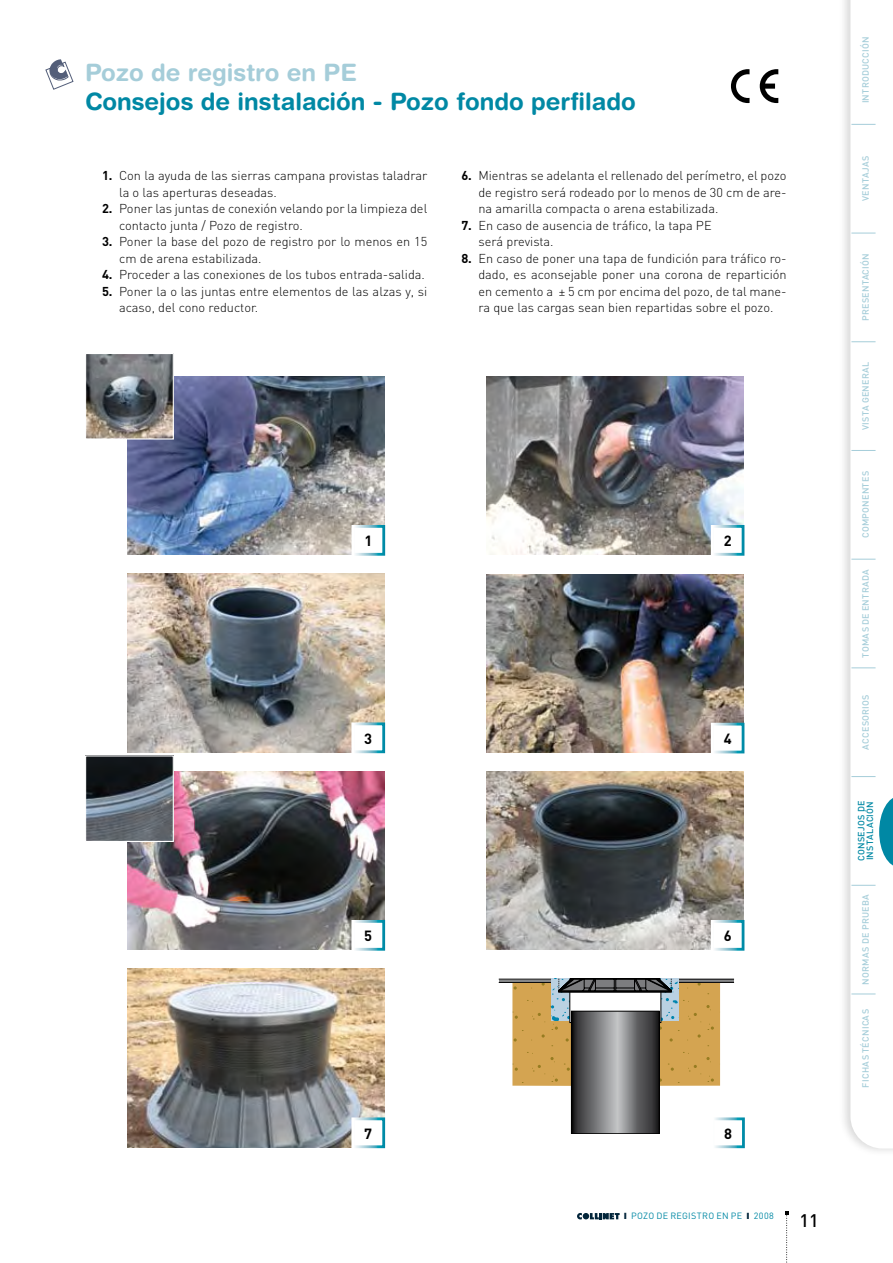
<style>
.page{position:relative;width:893px;height:1263px;background:#fff}
.page>*{position:absolute;margin:0;border:0;box-sizing:border-box;transform-origin:0 0}
.t1{font:700 24px "Helvetica Rounded LT Std";color:#0088a4}
.t2{font:700 24px "Helvetica Rounded LT Std";color:#a5cdd9}
.t3{font:500 18px "DIN";color:#000}
.t4{font:700 14.7px "DIN";color:#000}
.t5{font:300 12.75px/16.5px "DIN";color:#000}
.t6{font:500 9px "DIN";letter-spacing:.03em;color:#a5cdd9}
.t7{font:9px "DIN";letter-spacing:.035em;color:#0088a4}
.t8{font:500 9px/8.7px "DIN";letter-spacing:.03em;color:#0088a4}
.s1{font-weight:700}
.s2{color:#02253a}
</style>
<div class="page">
<svg style="left:785px;top:1212px;width:3px;height:51px"></svg>
<div style="left:838px;top:0;width:55px;height:1163px;background:#000;opacity:.15"></div>
<svg style="left:850px;top:0;width:43px;height:1148px"></svg>
<svg style="left:46px;top:59px;width:27px;height:30px"></svg>
<svg style="left:879px;top:143px;width:14px;height:72px"></svg>
<svg style="left:879px;top:34px;width:14px;height:72px"></svg>
<svg style="left:879px;top:361px;width:14px;height:71px"></svg>
<svg style="left:879px;top:578px;width:14px;height:72px"></svg>
<svg style="left:879px;top:687px;width:14px;height:72px"></svg>
<svg style="left:879px;top:905px;width:14px;height:71px"></svg>
<svg style="left:879px;top:1013px;width:14px;height:71px"></svg>
<svg style="left:851px;top:994px;width:24px;height:1px"></svg>
<svg style="left:851px;top:776px;width:24px;height:1px"></svg>
<svg style="left:851px;top:668px;width:24px;height:1px"></svg>
<svg style="left:851px;top:559px;width:24px;height:1px"></svg>
<svg style="left:851px;top:450px;width:24px;height:1px"></svg>
<svg style="left:851px;top:233px;width:24px;height:1px"></svg>
<svg style="left:851px;top:124px;width:24px;height:1px"></svg>
<svg style="left:879px;top:252px;width:14px;height:71px"></svg>
<svg style="left:879px;top:470px;width:14px;height:71px"></svg>
<svg style="left:851px;top:885px;width:24px;height:1px"></svg>
<svg style="left:851px;top:341px;width:24px;height:1px"></svg>
<svg style="left:731px;top:69px;width:18px;height:34px"></svg>
<svg style="left:760px;top:69px;width:18px;height:34px"></svg>
<svg style="left:879px;top:796px;width:14px;height:71px"></svg>
<img style="left:128px;top:574px;width:256px;height:178px">
<div style="left:353px;top:724px;width:31px;height:28px;background:#fff"></div>
<div style="left:351px;top:722px;width:34px;height:31px;border:3px solid #fff"></div>
<img style="left:487px;top:376px;width:257px;height:179px">
<div style="left:712px;top:526px;width:31px;height:28px;background:#fff"></div>
<div style="left:711px;top:525px;width:33px;height:31px;border:3px solid #fff"></div>
<img style="left:128px;top:376px;width:256px;height:179px">
<div style="left:353px;top:526px;width:31px;height:28px;background:#fff"></div>
<div style="left:351px;top:525px;width:34px;height:31px;border:3px solid #fff"></div>
<img style="left:487px;top:574px;width:257px;height:179px">
<div style="left:712px;top:724px;width:31px;height:28px;background:#fff"></div>
<div style="left:711px;top:723px;width:33px;height:30px;border:3px solid #fff"></div>
<img style="left:128px;top:771px;width:256px;height:179px">
<div style="left:353px;top:921px;width:31px;height:28px;background:#fff"></div>
<div style="left:351px;top:920px;width:34px;height:31px;border:3px solid #fff"></div>
<img style="left:487px;top:771px;width:257px;height:179px">
<div style="left:712px;top:921px;width:31px;height:28px;background:#fff"></div>
<div style="left:711px;top:920px;width:33px;height:31px;border:3px solid #fff"></div>
<img style="left:128px;top:969px;width:256px;height:178px">
<div style="left:353px;top:1119px;width:31px;height:28px;background:#fff"></div>
<div style="left:351px;top:1117px;width:34px;height:31px;border:3px solid #fff"></div>
<hr style="left:665px;top:979px;width:69px;height:3px;background:#87888a">
<hr style="left:666px;top:982px;width:68px;height:1px;background:#000">
<hr style="left:664px;top:979px;width:70px;height:1px;background:#000">
<hr style="left:499px;top:979px;width:68px;height:3px;background:#87888a">
<hr style="left:499px;top:982px;width:68px;height:1px;background:#000">
<hr style="left:499px;top:979px;width:69px;height:1px;background:#000">
<svg style="left:512px;top:979px;width:208px;height:107px;background:#c2a46c"></svg>
<svg style="left:573px;top:1013px;width:84px;height:119px;background:#707072"></svg>
<div style="left:571px;top:1011px;width:88px;height:123px;border:1px solid #000"></div>
<div style="left:711px;top:1117px;width:34px;height:31px;border:3px solid #fff"></div>
<img style="left:87px;top:355px;width:85px;height:83px">
<div style="left:85px;top:353px;width:89px;height:87px;border:1px solid #fff"></div>
<img style="left:87px;top:757px;width:85px;height:83px">
<div style="left:85px;top:755px;width:89px;height:87px;border:1px solid #fff"></div>
<svg style="left:577px;top:1213px;width:43px;height:6px"></svg>
<h1 class="t2" style="left:85px;top:58px;width:273px">Pozo de registro en PE</h1>
<h1 class="t1" style="left:85px;top:87px;width:552px">Consejos de instalación - Pozo fondo perfilado</h1>
<p class="t5" style="left:119px;top:167px;width:310px;text-indent:-17px"><span class="s1">1.</span> Con la ayuda de las sierras campana provistas taladrar la o las aperturas deseadas.</p>
<p class="t5" style="left:119px;top:200px;width:310px;text-indent:-17px"><span class="s1">2.</span> Poner las juntas de conexión velando por la limpieza del contacto junta / Pozo de registro.</p>
<p class="t5" style="left:119px;top:233px;width:310px;text-indent:-17px"><span class="s1">3.</span> Poner la base del pozo de registro por lo menos en 15 cm de arena estabilizada.</p>
<p class="t5" style="left:102px;top:266px;width:324px"><span class="s1">4.</span> Proceder a las conexiones de los tubos entrada-salida.</p>
<p class="t5" style="left:119px;top:283px;width:310px;text-indent:-17px"><span class="s1">5.</span> Poner la o las juntas entre elementos de las alzas y, si acaso, del cono reductor.</p>
<p class="t5" style="left:478px;top:167px;width:310px;text-align:justify;text-indent:-17px"><span class="s1">6.</span> Mientras se adelanta el rellenado del perímetro, el pozo de registro será rodeado por lo menos de 30 cm de are&shy;na amarilla compacta o arena estabilizada.</p>
<p class="t5" style="left:478px;top:217px;width:235px;text-indent:-17px"><span class="s1">7.</span> En caso de ausencia de tráfico, la tapa PE será prevista.</p>
<p class="t5" style="left:478px;top:250px;width:310px;text-align:justify;text-indent:-17px"><span class="s1">8.</span> En caso de poner una tapa de fundición para tráfico ro&shy;dado, es aconsejable poner una corona de repartición en cemento a ± 5 cm por encima del pozo, de tal mane&shy;ra que las cargas sean bien repartidas sobre el pozo.</p>
<p class="t4" style="left:364px;top:531px;width:9px">1</p>
<p class="t4" style="left:724px;top:531px;width:9px">2</p>
<p class="t4" style="left:364px;top:729px;width:9px">3</p>
<p class="t4" style="left:724px;top:729px;width:9px">4</p>
<p class="t4" style="left:364px;top:926px;width:9px">5</p>
<p class="t4" style="left:724px;top:926px;width:9px">6</p>
<p class="t4" style="left:364px;top:1124px;width:9px">7</p>
<p class="t4" style="left:724px;top:1124px;width:9px">8</p>
<p class="t7" style="left:624px;top:1210px;width:151px"><span class="s2">❙</span> POZO DE REGISTRO EN PE <span class="s2">❙</span> 2008</p>
<h2 class="t3" style="left:799px;top:1209px;width:21px">11</h2>
<p class="t6" style="left:860px;top:103px;width:69px;rotate:-90deg">Introducción</p>
<p class="t6" style="left:860px;top:201px;width:47px;rotate:-90deg">Ventajas</p>
<p class="t6" style="left:860px;top:321px;width:70px;rotate:-90deg">Presentación</p>
<p class="t6" style="left:860px;top:430px;width:70px;rotate:-90deg">Vista general</p>
<p class="t6" style="left:860px;top:538px;width:69px;rotate:-90deg">componentes</p>
<p class="t6" style="left:860px;top:658px;width:90px;rotate:-90deg">Tomas de entrada</p>
<p class="t6" style="left:860px;top:750px;width:57px;rotate:-90deg">Accesori os</p>
<p class="t8" style="left:857px;top:861px;width:62px;rotate:-90deg">Consejos de i nstalaci ón</p>
<p class="t6" style="left:860px;top:984px;width:92px;rotate:-90deg">Normas de prueba</p>
<p class="t6" style="left:860px;top:1087px;width:80px;rotate:-90deg">Fichas técnicas</p>
</div>
